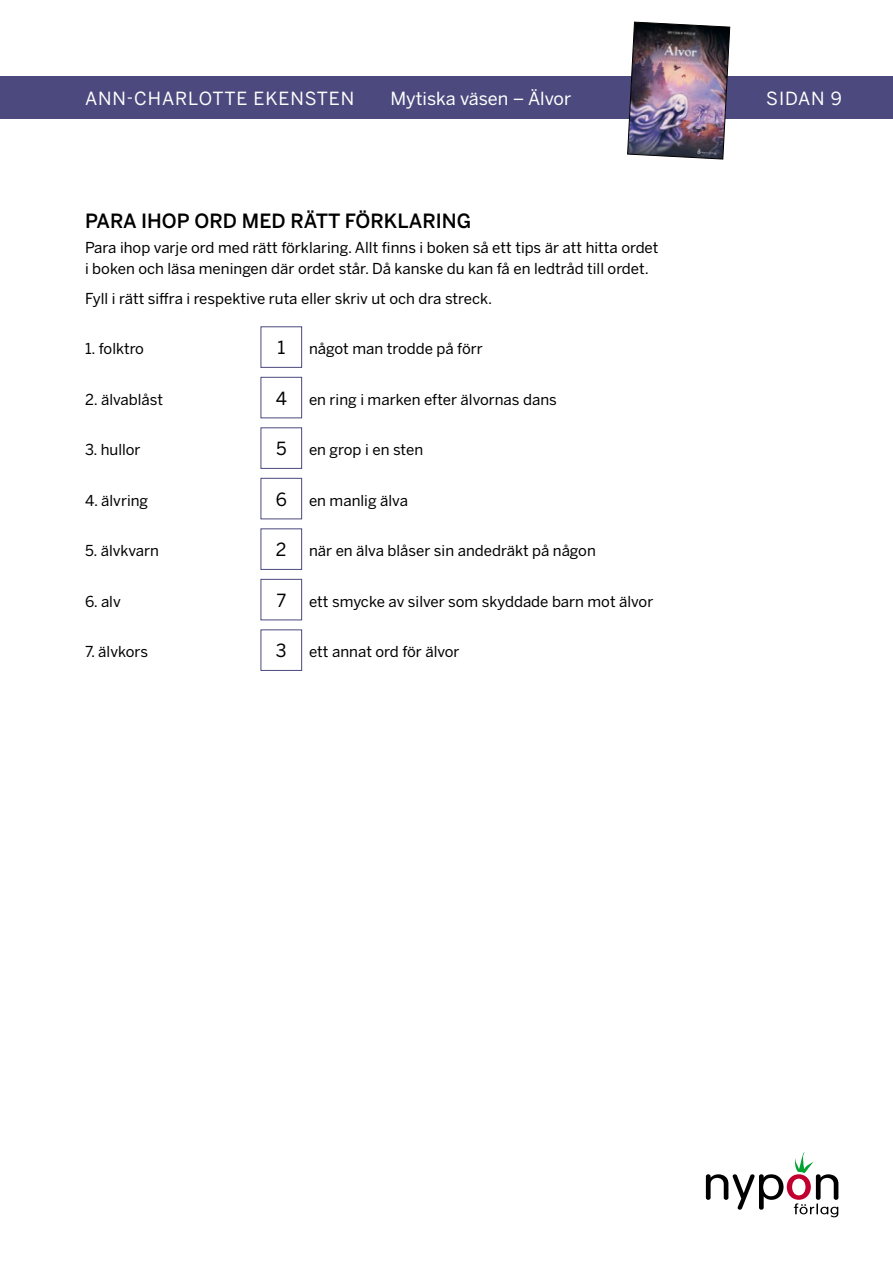
<style>
.page{position:relative;width:893px;height:1263px;background:#fff}
.page>*{position:absolute;margin:0;border:0;box-sizing:border-box;transform-origin:0 0}
.t1{font:500 19.5px "Benton Sans";color:#000}
.t2{font:18px "Benton Sans";letter-spacing:.015em;color:#fff}
.t3{font:18px "Benton Sans";letter-spacing:.05em;color:#fff}
.t4{font:18px "Benton Sans";color:#000}
.t5{font:15px/21px "Benton Sans";color:#000}
</style>
<div class="page">
<svg style="left:706px;top:1152px;width:132px;height:65px"></svg>
<div style="left:0;top:77px;width:893px;height:42px;background:#4b497d"></div>
<img style="left:627px;top:21px;width:103px;height:139px">
<div style="left:261px;top:326px;width:41px;height:42px;border:1px solid #4b497d"></div>
<div style="left:261px;top:377px;width:41px;height:41px;border:1px solid #4b497d"></div>
<div style="left:261px;top:427px;width:41px;height:42px;border:1px solid #4b497d"></div>
<div style="left:261px;top:478px;width:41px;height:41px;border:1px solid #4b497d"></div>
<div style="left:261px;top:528px;width:41px;height:42px;border:1px solid #4b497d"></div>
<div style="left:261px;top:579px;width:41px;height:41px;border:1px solid #4b497d"></div>
<div style="left:261px;top:629px;width:41px;height:42px;border:1px solid #4b497d"></div>
<p class="t3" style="left:85px;top:87px;width:271px">ANN-CHARLOTTE EKENSTEN</p>
<p class="t2" style="left:390px;top:87px;width:182px">Mytiska väsen – Älvor</p>
<p class="t2" style="left:766px;top:87px;width:77px">SIDAN 9</p>
<h1 class="t1" style="left:85px;top:209px;width:388px">PARA IHOP ORD MED RÄTT FÖRKLARING</h1>
<p class="t5" style="left:85px;top:237px;width:575px">Para ihop varje ord med rätt förklaring. Allt finns i boken så ett tips är att hitta ordet i boken och läsa meningen där ordet står. Då kanske du kan få en ledtråd till ordet.</p>
<p class="t5" style="left:85px;top:288px;width:409px">Fyll i rätt siffra i respektive ruta eller skriv ut och dra streck.</p>
<p class="t5" style="left:85px;top:338px;width:61px">1. folktro</p>
<p class="t4" style="left:277px;top:337px;width:9px">1</p>
<p class="t5" style="left:309px;top:338px;width:175px">något man trodde på förr</p>
<p class="t5" style="left:85px;top:389px;width:80px">2. älvablåst</p>
<p class="t4" style="left:276px;top:387px;width:13px">4</p>
<p class="t5" style="left:309px;top:389px;width:249px">en ring i marken efter älvornas dans</p>
<p class="t5" style="left:85px;top:439px;width:57px">3. hullor</p>
<p class="t4" style="left:276px;top:438px;width:12px">5</p>
<p class="t5" style="left:309px;top:439px;width:116px">en grop i en sten</p>
<p class="t5" style="left:85px;top:490px;width:65px">4. älvring</p>
<p class="t4" style="left:276px;top:488px;width:13px">6</p>
<p class="t5" style="left:309px;top:490px;width:100px">en manlig älva</p>
<p class="t5" style="left:85px;top:540px;width:75px">5. älvkvarn</p>
<p class="t4" style="left:276px;top:539px;width:12px">2</p>
<p class="t5" style="left:309px;top:540px;width:288px">när en älva blåser sin andedräkt på någon</p>
<p class="t5" style="left:85px;top:591px;width:37px">6. alv</p>
<p class="t4" style="left:276px;top:589px;width:11px">7</p>
<p class="t5" style="left:309px;top:591px;width:346px">ett smycke av silver som skyddade barn mot älvor</p>
<p class="t5" style="left:85px;top:641px;width:65px">7. älvkors</p>
<p class="t4" style="left:276px;top:640px;width:12px">3</p>
<p class="t5" style="left:309px;top:641px;width:152px">ett annat ord för älvor</p>
</div>
